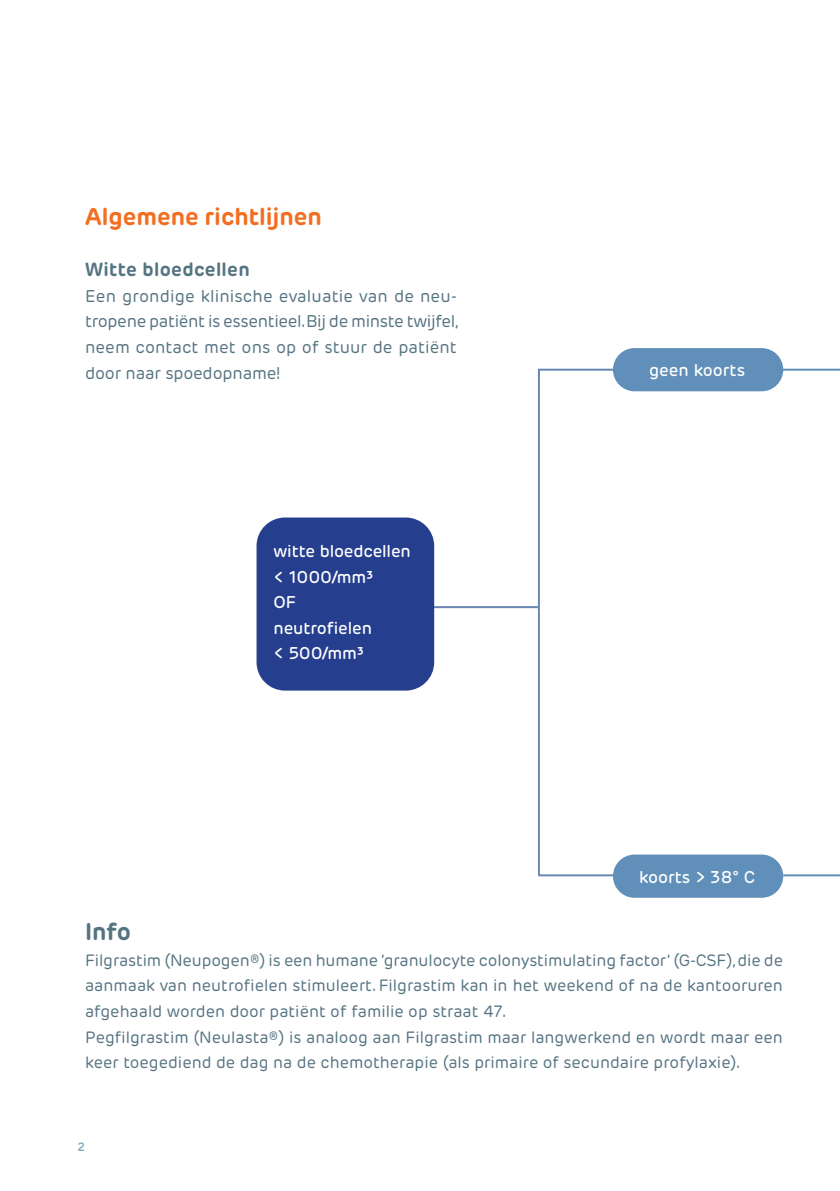
<style>
.page{position:relative;width:840px;height:1191px;background:#fff}
.page>*{position:absolute;margin:0;border:0;box-sizing:border-box;transform-origin:0 0}
.TITEL_N2{font:700 24px "Rubrik New";color:#f36e21}
.TITEL_N2-2{font:700 24px "Rubrik New";color:#557482}
.TITEL_N3{font:700 19px "Rubrik New";letter-spacing:.015em;color:#557482}
.BROODTEKST{font:17px/25.6px "Rubrik New";color:#557482;text-align:justify}
.BROODTEKST-2{font:500 17px "Rubrik New";letter-spacing:-.01em;color:#fff}
._00_broodtekst_opsom{font:500 17px "Rubrik New";color:#fff}
.BROODTEKST-3{font:16.4px/25.6px "Rubrik New";color:#557482;text-align:justify}
.t1{font:600 12px "Rubrik New";color:#7fa8bc}
</style>
<div class="page">
<hr style="left:777px;top:369px;width:62px;height:2px;background:#608fb9">
<hr style="left:537px;top:369px;width:85px;height:2px;background:#6a86b2">
<hr style="left:421px;top:606px;width:117px;height:2px;background:#6a86b2">
<hr style="left:782px;top:874px;width:57px;height:2px;background:#608fb9">
<hr style="left:538px;top:874px;width:85px;height:2px;background:#6a86b2">
<hr style="left:537px;top:370px;width:2px;height:505px;background:#6a86b2">
<div style="left:256px;top:517px;width:178px;height:173px;background:#253f8e;border-radius:28px"></div>
<div style="left:612px;top:854px;width:170px;height:43px;background:#608fb9;border-radius:22px"></div>
<div style="left:612px;top:348px;width:170px;height:43px;background:#608fb9;border-radius:22px"></div>
<p class="TITEL_N2" style="left:85px;top:202px;width:238px">Algemene richtlijnen</p>
<p class="TITEL_N3" style="left:85px;top:258px;width:166px">Witte bloedcellen</p>
<p class="BROODTEKST" style="left:85px;top:283px;width:375px">Een grondige klinische evaluatie van de neu&shy;tropene patiënt is essentieel. Bij de minste twijfel, neem contact met ons op of stuur de patiënt door naar spoedopname!</p>
<p class="BROODTEKST-2" style="left:273px;top:541px;width:139px">witte bloedcellen</p>
<p class="BROODTEKST-2" style="left:273px;top:566px;width:101px">&lt; 1000/mm³</p>
<p class="BROODTEKST-2" style="left:273px;top:592px;width:24px">OF</p>
<p class="BROODTEKST-2" style="left:273px;top:617px;width:100px">neutrofielen</p>
<p class="BROODTEKST-2" style="left:273px;top:643px;width:92px">&lt; 500/mm³</p>
<p class="_00_broodtekst_opsom" style="left:648px;top:360px;width:97px">geen koorts</p>
<p class="_00_broodtekst_opsom" style="left:638px;top:866px;width:117px">koorts &gt; 38° C</p>
<p class="TITEL_N2-2" style="left:85px;top:917px;width:47px">Info</p>
<p class="BROODTEKST-3" style="left:85px;top:947px;width:699px">Filgrastim (Neupogen®) is een humane ‘granulocyte colonystimulating factor’ (G-CSF), die de aanmaak van neutrofielen stimuleert. Filgrastim kan in het weekend of na de kantooruren afgehaald worden door patiënt of familie op straat 47.</p>
<p class="BROODTEKST-3" style="left:85px;top:1024px;width:699px">Pegfilgrastim (Neulasta®) is analoog aan Filgrastim maar langwerkend en wordt maar een keer toegediend de dag na de chemotherapie (als primaire of secundaire profylaxie).</p>
<p class="t1" style="left:78px;top:1139px;width:9px">2</p>
</div>
